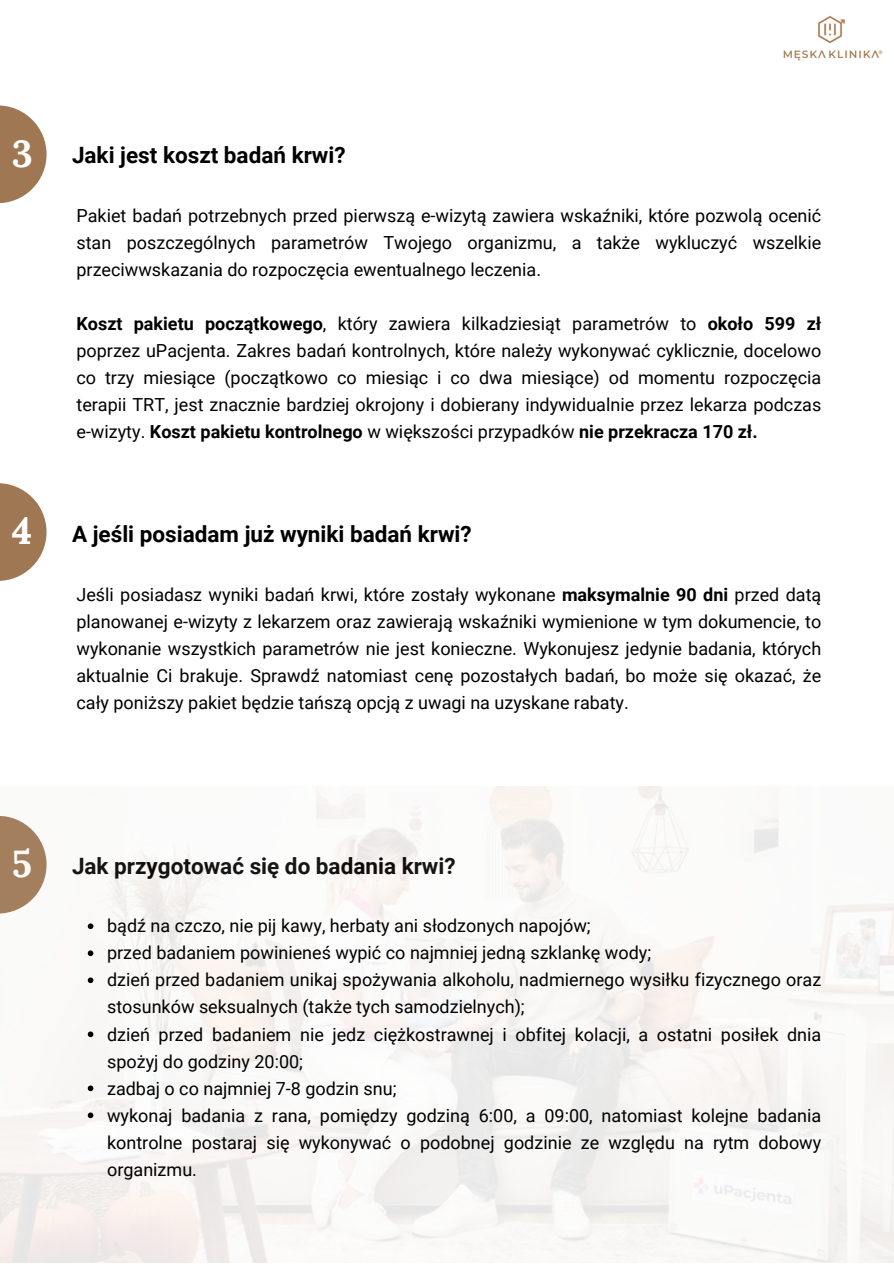
<style>
.page{position:relative;width:894px;height:1264px;background:#fff}
.page>*{position:absolute;margin:0;border:0;box-sizing:border-box;transform-origin:0 0}
.t1{font:700 37.5px "Lora";color:#fff}
.t2{font:700 22.5px "Roboto";color:#000}
.t3{font:18px/27px "Roboto";color:#000;text-align:justify}
.s1{font-weight:700}
</style>
<div class="page">
<svg style="left:0;top:483px;width:47px;height:98px;fill:#9f7753"></svg>
<img style="left:0;top:786px;width:893px;height:476px">
<svg style="left:88px;top:923px;width:5px;height:6px"></svg>
<svg style="left:88px;top:950px;width:5px;height:6px"></svg>
<svg style="left:88px;top:977px;width:5px;height:6px"></svg>
<svg style="left:88px;top:1031px;width:5px;height:6px"></svg>
<svg style="left:88px;top:1085px;width:5px;height:6px"></svg>
<svg style="left:88px;top:1112px;width:5px;height:6px"></svg>
<img style="left:783px;top:16px;width:100px;height:45px">
<svg style="left:0;top:105px;width:47px;height:98px;fill:#9f7753"></svg>
<p class="t1" style="left:12px;top:129px;width:22px">3</p>
<p class="t2" style="left:72px;top:142px;width:275px">Jaki jest koszt badań krwi?</p>
<h1 class="t1" style="left:12px;top:506px;width:22px">4</h1>
<p class="t3" style="left:76px;top:202px;width:746px">Pakiet badań potrzebnych przed pierwszą e-wizytą zawiera wskaźniki, które pozwolą ocenić stan poszczególnych parametrów Twojego organizmu, a także wykluczyć wszelkie przeciwwskazania do rozpoczęcia ewentualnego leczenia.</p>
<p class="t3" style="left:76px;top:310px;width:746px"><span class="s1">Koszt pakietu początkowego</span>, który zawiera kilkadziesiąt parametrów to <span class="s1">około 599 zł </span>poprzez uPacjenta. Zakres badań kontrolnych, które należy wykonywać cyklicznie, docelowo co trzy miesiące (początkowo co miesiąc i co dwa miesiące) od momentu rozpoczęcia terapii TRT, jest znacznie bardziej okrojony i dobierany indywidualnie przez lekarza podczas e-wizyty. <span class="s1">Koszt pakietu kontrolnego</span> w większości przypadków <span class="s1">nie przekracza 170 zł.</span></p>
<p class="t2" style="left:72px;top:521px;width:401px">A jeśli posiadam już wyniki badań krwi?</p>
<p class="t3" style="left:76px;top:581px;width:746px">Jeśli posiadasz wyniki badań krwi, które zostały wykonane <span class="s1">maksymalnie 90 dni</span> przed datą planowanej e-wizyty z lekarzem oraz zawierają wskaźniki wymienione w tym dokumencie, to wykonanie wszystkich parametrów nie jest konieczne. Wykonujesz jedynie badania, których aktualnie Ci brakuje. Sprawdź natomiast cenę pozostałych badań, bo może się okazać, że cały poniższy pakiet będzie tańszą opcją z uwagi na uzyskane rabaty.</p>
<p class="t1" style="left:12px;top:839px;width:22px">5</p>
<p class="t2" style="left:72px;top:852px;width:385px">Jak przygotować się do badania krwi?</p>
<p class="t3" style="left:107px;top:912px;width:485px">bądź na czczo, nie pij kawy, herbaty ani słodzonych napojów;</p>
<h1 class="t3" style="left:107px;top:939px;width:545px">przed badaniem powinieneś wypić co najmniej jedną szklankę wody;</h1>
<p class="t3" style="left:107px;top:966px;width:715px">dzień przed badaniem unikaj spożywania alkoholu, nadmiernego wysiłku fizycznego oraz stosunków seksualnych (także tych samodzielnych);</p>
<p class="t3" style="left:107px;top:1020px;width:715px">dzień przed badaniem nie jedz ciężkostrawnej i obfitej kolacji, a ostatni posiłek dnia spożyj do godziny 20:00;</p>
<p class="t3" style="left:107px;top:1074px;width:291px">zadbaj o co najmniej 7-8 godzin snu;</p>
<h1 class="t3" style="left:107px;top:1101px;width:715px">wykonaj badania z rana, pomiędzy godziną 6:00, a 09:00, natomiast kolejne badania kontrolne postaraj się wykonywać o podobnej godzinie ze względu na rytm dobowy organizmu.</h1>
</div>
